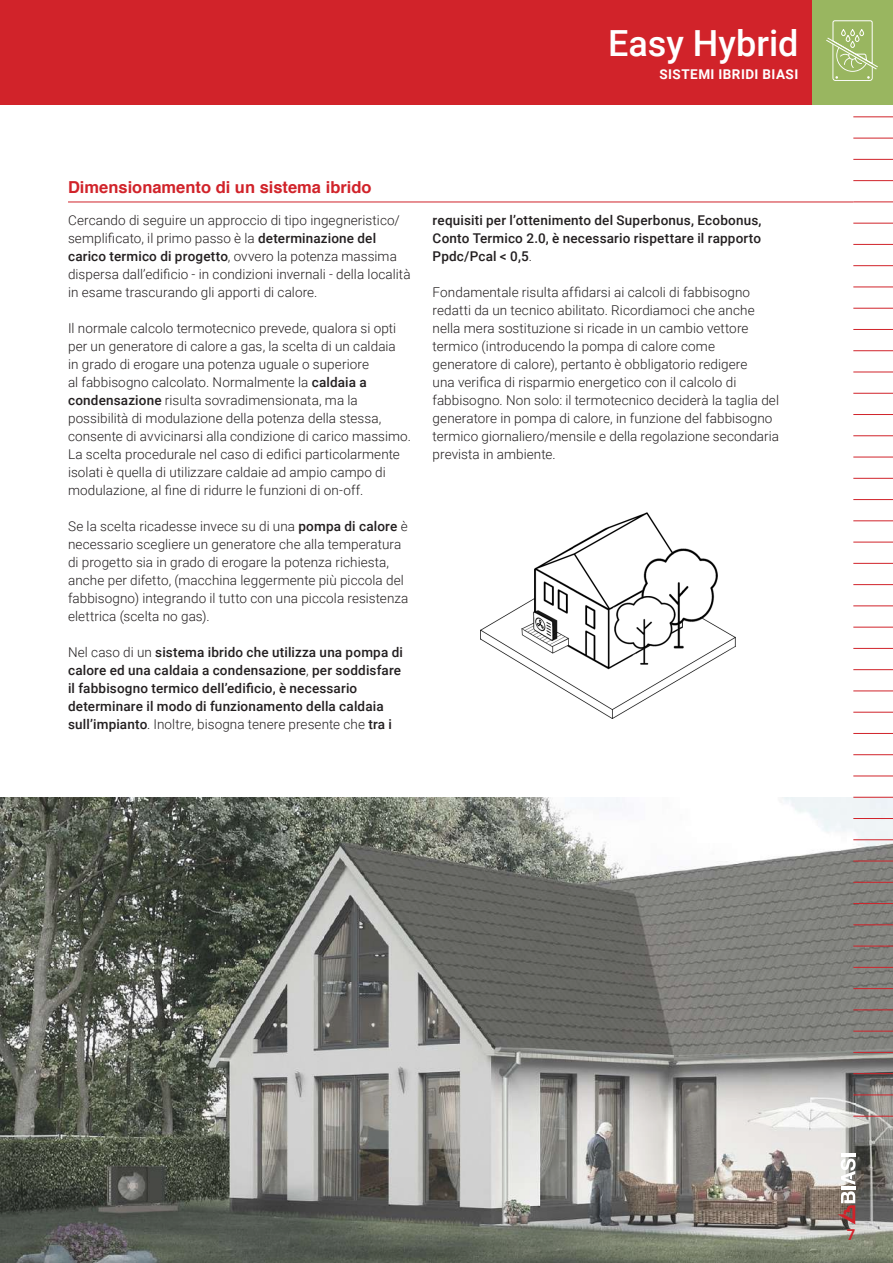
<style>
.page{position:relative;width:893px;height:1263px;background:#fff}
.page>*{position:absolute;margin:0;border:0;box-sizing:border-box;transform-origin:0 0}
.t1{font:500 36px "Roboto";color:#fff}
.t2{font:700 16.5px "Helvetica";color:#d1232a}
.t3{font:700 15px "Roboto";color:#d1232a}
.t4{font:300 13.5px/18px "Roboto";letter-spacing:.005em;color:#231f20}
.t5{font:500 13.5px/18px "Roboto";letter-spacing:.01em;color:#231f20}
.t6{font:700 13.5px "Roboto";letter-spacing:.035em;color:#fff}
.s1{font-weight:500}
.s2{font-weight:300}
</style>
<div class="page">
<img style="left:0;top:797px;width:893px;height:466px">
<div style="left:0;top:0;width:893px;height:105px;background:#d1232a"></div>
<hr style="left:853px;top:117px;width:40px;height:1px;background:#d1232a">
<hr style="left:853px;top:287px;width:40px;height:1px;background:#d1232a">
<hr style="left:853px;top:457px;width:40px;height:1px;background:#d1232a">
<hr style="left:853px;top:627px;width:40px;height:1px;background:#d1232a">
<hr style="left:853px;top:797px;width:40px;height:1px;background:#d1232a">
<hr style="left:853px;top:967px;width:40px;height:1px;background:#d1232a">
<hr style="left:853px;top:202px;width:40px;height:1px;background:#d1232a">
<hr style="left:853px;top:372px;width:40px;height:1px;background:#d1232a">
<hr style="left:853px;top:542px;width:40px;height:1px;background:#d1232a">
<hr style="left:853px;top:712px;width:40px;height:1px;background:#d1232a">
<hr style="left:853px;top:882px;width:40px;height:1px;background:#d1232a">
<hr style="left:853px;top:1052px;width:40px;height:1px;background:#d1232a">
<hr style="left:853px;top:159px;width:40px;height:1px;background:#d1232a">
<hr style="left:853px;top:329px;width:40px;height:1px;background:#d1232a">
<hr style="left:853px;top:499px;width:40px;height:1px;background:#d1232a">
<hr style="left:853px;top:669px;width:40px;height:1px;background:#d1232a">
<hr style="left:853px;top:839px;width:40px;height:1px;background:#d1232a">
<hr style="left:853px;top:1009px;width:40px;height:1px;background:#d1232a">
<hr style="left:853px;top:244px;width:40px;height:1px;background:#d1232a">
<hr style="left:853px;top:414px;width:40px;height:1px;background:#d1232a">
<hr style="left:853px;top:584px;width:40px;height:1px;background:#d1232a">
<hr style="left:853px;top:754px;width:40px;height:1px;background:#d1232a">
<hr style="left:853px;top:924px;width:40px;height:1px;background:#d1232a">
<hr style="left:853px;top:1095px;width:40px;height:1px;background:#d1232a">
<hr style="left:853px;top:1116px;width:40px;height:1px;background:#d1232a">
<hr style="left:853px;top:138px;width:40px;height:1px;background:#d1232a">
<hr style="left:853px;top:308px;width:40px;height:1px;background:#d1232a">
<hr style="left:853px;top:478px;width:40px;height:1px;background:#d1232a">
<hr style="left:853px;top:648px;width:40px;height:1px;background:#d1232a">
<hr style="left:853px;top:818px;width:40px;height:1px;background:#d1232a">
<hr style="left:853px;top:988px;width:40px;height:1px;background:#d1232a">
<hr style="left:853px;top:223px;width:40px;height:1px;background:#d1232a">
<hr style="left:853px;top:393px;width:40px;height:1px;background:#d1232a">
<hr style="left:853px;top:563px;width:40px;height:1px;background:#d1232a">
<hr style="left:853px;top:733px;width:40px;height:1px;background:#d1232a">
<hr style="left:853px;top:903px;width:40px;height:1px;background:#d1232a">
<hr style="left:853px;top:1073px;width:40px;height:1px;background:#d1232a">
<hr style="left:853px;top:180px;width:40px;height:1px;background:#d1232a">
<hr style="left:853px;top:350px;width:40px;height:1px;background:#d1232a">
<hr style="left:853px;top:521px;width:40px;height:1px;background:#d1232a">
<hr style="left:853px;top:691px;width:40px;height:1px;background:#d1232a">
<hr style="left:853px;top:861px;width:40px;height:1px;background:#d1232a">
<hr style="left:853px;top:1031px;width:40px;height:1px;background:#d1232a">
<hr style="left:853px;top:265px;width:40px;height:1px;background:#d1232a">
<hr style="left:853px;top:435px;width:40px;height:1px;background:#d1232a">
<hr style="left:853px;top:606px;width:40px;height:1px;background:#d1232a">
<hr style="left:853px;top:776px;width:40px;height:1px;background:#d1232a">
<hr style="left:853px;top:946px;width:40px;height:1px;background:#d1232a">
<div style="left:812px;top:0;width:81px;height:105px;background:#99b660"></div>
<svg style="left:826px;top:20px;width:52px;height:61px"></svg>
<hr style="left:68px;top:202px;width:785px;height:1px;background:#d1232a">
<img style="left:480px;top:512px;width:256px;height:207px">
<div style="left:474px;top:508px;width:57px;height:62px;background:#fff"></div>
<hr style="left:841px;top:1186px;width:14px;height:3px;background:#fff">
<hr style="left:841px;top:1153px;width:14px;height:4px;background:#fff">
<svg style="left:838px;top:1191px;width:17px;height:33px"></svg>
<svg style="left:841px;top:1158px;width:14px;height:27px"></svg>
<h1 class="t1" style="left:608px;top:18px;width:192px">Easy Hybrid</h1>
<p class="t6" style="left:659px;top:65px;width:140px">SISTEMI IBRIDI BIASI</p>
<p class="t2" style="left:68px;top:173px;width:305px">Dimensionamento di un sistema ibrido</p>
<p class="t4" style="left:68px;top:211px;width:344px">Cercando di seguire un approccio di tipo ingegneristico/ semplificato, il primo passo è la <span class="s1">determinazione del carico termico di progetto</span>, ovvero la potenza massima dispersa dall’edificio - in condizioni invernali - della località in esame trascurando gli apporti di calore.</p>
<p class="t4" style="left:68px;top:319px;width:345px">Il normale calcolo termotecnico prevede, qualora si opti per un generatore di calore a gas, la scelta di un caldaia<br>in grado di erogare una potenza uguale o superiore<br>al fabbisogno calcolato. Normalmente la <span class="s1">caldaia a condensazione</span> risulta sovradimensionata, ma la possibilità di modulazione della potenza della stessa, consente di avvicinarsi alla condizione di carico massimo.<br>La scelta procedurale nel caso di edifici particolarmente isolati è quella di utilizzare caldaie ad ampio campo di modulazione, al fine di ridurre le funzioni di on-off.</p>
<p class="t4" style="left:68px;top:517px;width:342px">Se la scelta ricadesse invece su di una <span class="s1">pompa di calore</span> è necessario scegliere un generatore che alla temperatura di progetto sia in grado di erogare la potenza richiesta, anche per difetto, (macchina leggermente più piccola del fabbisogno) integrando il tutto con una piccola resistenza elettrica (scelta no gas).</p>
<p class="t5" style="left:68px;top:643px;width:336px"><span class="s2">Nel caso di un</span> sistema ibrido che utilizza una pompa di calore ed una caldaia a condensazione<span class="s2">,</span> per soddisfare il fabbisogno termico dell’edificio, è necessario determinare il modo di funzionamento della caldaia sull’impianto<span class="s2">. Inoltre, bisogna tenere presente che</span> tra i</p>
<p class="t5" style="left:433px;top:211px;width:330px;text-align:justify">requisiti per l’ottenimento del Superbonus, Ecobonus, Conto Termico 2.0, è necessario rispettare il rapporto Ppdc/Pcal &lt; 0,5<span class="s2">.</span></p>
<p class="t4" style="left:433px;top:283px;width:348px">Fondamentale risulta affidarsi ai calcoli di fabbisogno redatti da un tecnico abilitato. Ricordiamoci che anche nella mera sostituzione si ricade in un cambio vettore termico (introducendo la pompa di calore come generatore di calore), pertanto è obbligatorio redigere<br>una verifica di risparmio energetico con il calcolo di fabbisogno. Non solo: il termotecnico deciderà la taglia del generatore in pompa di calore, in funzione del fabbisogno termico giornaliero/mensile e della regolazione secondaria prevista in ambiente.</p>
<p class="t3" style="left:847px;top:1224px;width:10px">7</p>
</div>
